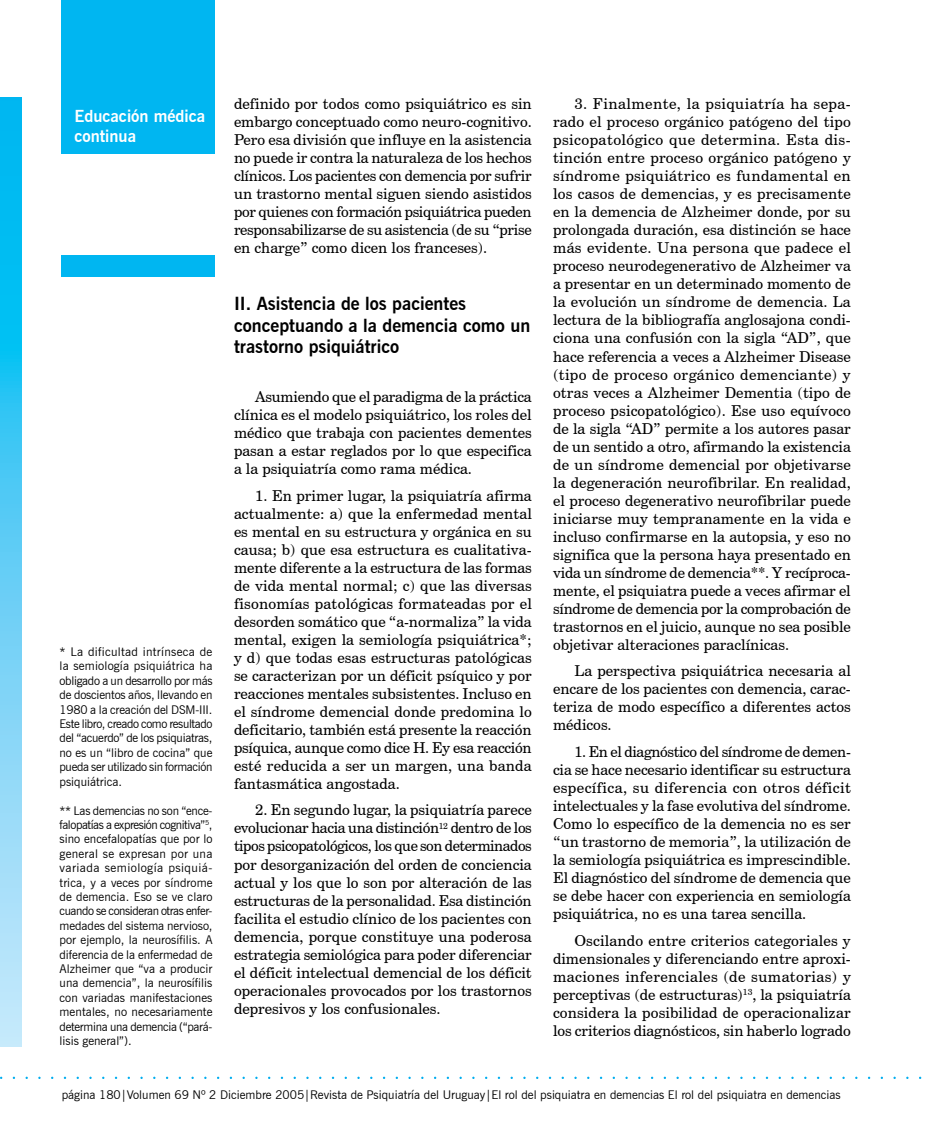
<style>
.page{position:relative;width:936px;height:1132px;background:#fff}
.page>*{position:absolute;margin:0;border:0;box-sizing:border-box;transform-origin:0 0}
.t1{font:700 18px/21.6px "News Gothic BT";color:#000}
.t2{font:700 16.5px/19.8px "News Gothic BT";color:#fff}
.t3{font:15px/18px "Century Schoolbook BT";color:#000;text-align:justify}
.t4{font:12px/14.4px "News Gothic BT";color:#000;text-align:justify}
</style>
<div class="page">
<div style="left:62px;top:0;width:153px;height:153px;background:#00b6f1"></div>
<svg style="left:0;top:98px;width:21px;height:948px"></svg>
<div style="left:62px;top:255px;width:153px;height:21px;background:#00b6f1"></div>
<p class="t2" style="left:74px;top:106px;width:132px">Educación médica continua</p>
<p class="t3" style="left:234px;top:95px;width:299px">definido por todos como psiquiátrico es sin embargo conceptuado como neuro-cognitivo.<br>Pero esa división que influye en la asistencia no puede ir contra la naturaleza de los hechos clínicos. Los pacientes con demencia por sufrir un trastorno mental siguen siendo asistidos por quienes con formación psiquiátrica pueden responsabilizarse de su asistencia (de su “prise en charge” como dicen los franceses).</p>
<p class="t4" style="left:60px;top:644px;width:154px">* La dificultad intrínseca de la semiología psiquiátrica ha obligado a un desarrollo por más de doscientos años, llevando en 1980 a la creación del DSM-III.<br>Este libro, creado como resultado del “acuerdo” de los psiquiatras, no es un “libro de cocina” que pueda ser utilizado sin formación psiquiátrica.</p>
<p class="t4" style="left:60px;top:802px;width:154px">** Las demencias no son “ence&shy;falopatías a expresión cognitiva”<sup>5</sup>, sino encefalopatías que por lo general se expresan por una variada semiología psiquiá&shy;trica, y a veces por síndrome de demencia. Eso se ve claro cuando se consideran otras enfer&shy;medades del sistema nervioso, por ejemplo, la neurosífilis. A diferencia de la enfermedad de Alzheimer que “va a producir una demencia”, la neurosífilis con variadas manifestaciones mentales, no necesariamente determina una demencia (“pará&shy;lisis general”).</p>
<p class="t1" style="left:234px;top:292px;width:298px">II. Asistencia de los pacientes conceptuando a la demencia como un trastorno psiquiátrico</p>
<p class="t3" style="left:234px;top:387px;width:299px;text-indent:21px">Asumiendo que el paradigma de la práctica clínica es el modelo psiquiátrico, los roles del médico que trabaja con pacientes dementes pasan a estar reglados por lo que especifica a la psiquiatría como rama médica.</p>
<p class="t3" style="left:234px;top:486px;width:299px;text-indent:21px">1. En primer lugar, la psiquiatría afirma actualmente: a) que la enfermedad mental es mental en su estructura y orgánica en su causa; b) que esa estructura es cualitativa&shy;mente diferente a la estructura de las formas de vida mental normal; c) que las diversas fisonomías patológicas formateadas por el desorden somático que “a-normaliza” la vida mental, exigen la semiología psiquiátrica*; y d) que todas esas estructuras patológicas se caracterizan por un déficit psíquico y por reacciones mentales subsistentes. Incluso en el síndrome demencial donde predomina lo deficitario, también está presente la reacción psíquica, aunque como dice H. Ey esa reacción esté reducida a ser un margen, una banda fantasmática angostada.</p>
<p class="t3" style="left:234px;top:800px;width:299px;text-indent:21px">2. En segundo lugar, la psiquiatría parece evolucionar hacia una distinción<sup>12</sup> dentro de los tipos psicopatológicos, los que son determinados por desorganización del orden de conciencia actual y los que lo son por alteración de las estructuras de la personalidad. Esa distinción facilita el estudio clínico de los pacientes con demencia, porque constituye una poderosa estrategia semiológica para poder diferenciar el déficit intelectual demencial de los déficit operacionales provocados por los trastornos depresivos y los confusionales.</p>
<p class="t3" style="left:553px;top:95px;width:299px;text-indent:21px">3. Finalmente, la psiquiatría ha sepa&shy;rado el proceso orgánico patógeno del tipo psicopatológico que determina. Esta dis&shy;tinción entre proceso orgánico patógeno y síndrome psiquiátrico es fundamental en los casos de demencias, y es precisamente en la demencia de Alzheimer donde, por su prolongada duración, esa distinción se hace más evidente. Una persona que padece el proceso neurodegenerativo de Alzheimer va a presentar en un determinado momento de la evolución un síndrome de demencia. La lectura de la bibliografía anglosajona condi&shy;ciona una confusión con la sigla “AD”, que hace referencia a veces a Alzheimer Disease (tipo de proceso orgánico demenciante) y otras veces a Alzheimer Dementia (tipo de proceso psicopatológico). Ese uso equívoco de la sigla “AD” permite a los autores pasar de un sentido a otro, afirmando la existencia de un síndrome demencial por objetivarse la degeneración neurofibrilar. En realidad, el proceso degenerativo neurofibrilar puede iniciarse muy tempranamente en la vida e incluso confirmarse en la autopsia, y eso no significa que la persona haya presentado en vida un síndrome de demencia**. Y recíproca&shy;mente, el psiquiatra puede a veces afirmar el síndrome de demencia por la comprobación de trastornos en el juicio, aunque no sea posible objetivar alteraciones paraclínicas.</p>
<p class="t3" style="left:553px;top:661px;width:299px;text-indent:21px">La perspectiva psiquiátrica necesaria al encare de los pacientes con demencia, carac&shy;teriza de modo específico a diferentes actos médicos.</p>
<p class="t3" style="left:553px;top:742px;width:299px;text-indent:21px">1. En el diagnóstico del síndrome de demen&shy;cia se hace necesario identificar su estructura específica, su diferencia con otros déficit intelectuales y la fase evolutiva del síndrome.<br>Como lo específico de la demencia no es ser “un trastorno de memoria”, la utilización de la semiología psiquiátrica es imprescindible.<br>El diagnóstico del síndrome de demencia que se debe hacer con experiencia en semiología psiquiátrica, no es una tarea sencilla.</p>
<p class="t3" style="left:553px;top:930px;width:299px;text-indent:21px">Oscilando entre criterios categoriales y dimensionales y diferenciando entre aproxi&shy;maciones inferenciales (de sumatorias) y perceptivas (de estructuras)<sup>13</sup>, la psiquiatría considera la posibilidad de operacionalizar los criterios diagnósticos, sin haberlo logrado</p>
<p class="t4" style="left:62px;top:1086px;width:780px">página 180|Volumen 69 Nº 2 Diciembre 2005|Revista de Psiquiatría del Uruguay|El rol del psiquiatra en demencias El rol del psiquiatra en demencias</p>
</div>
